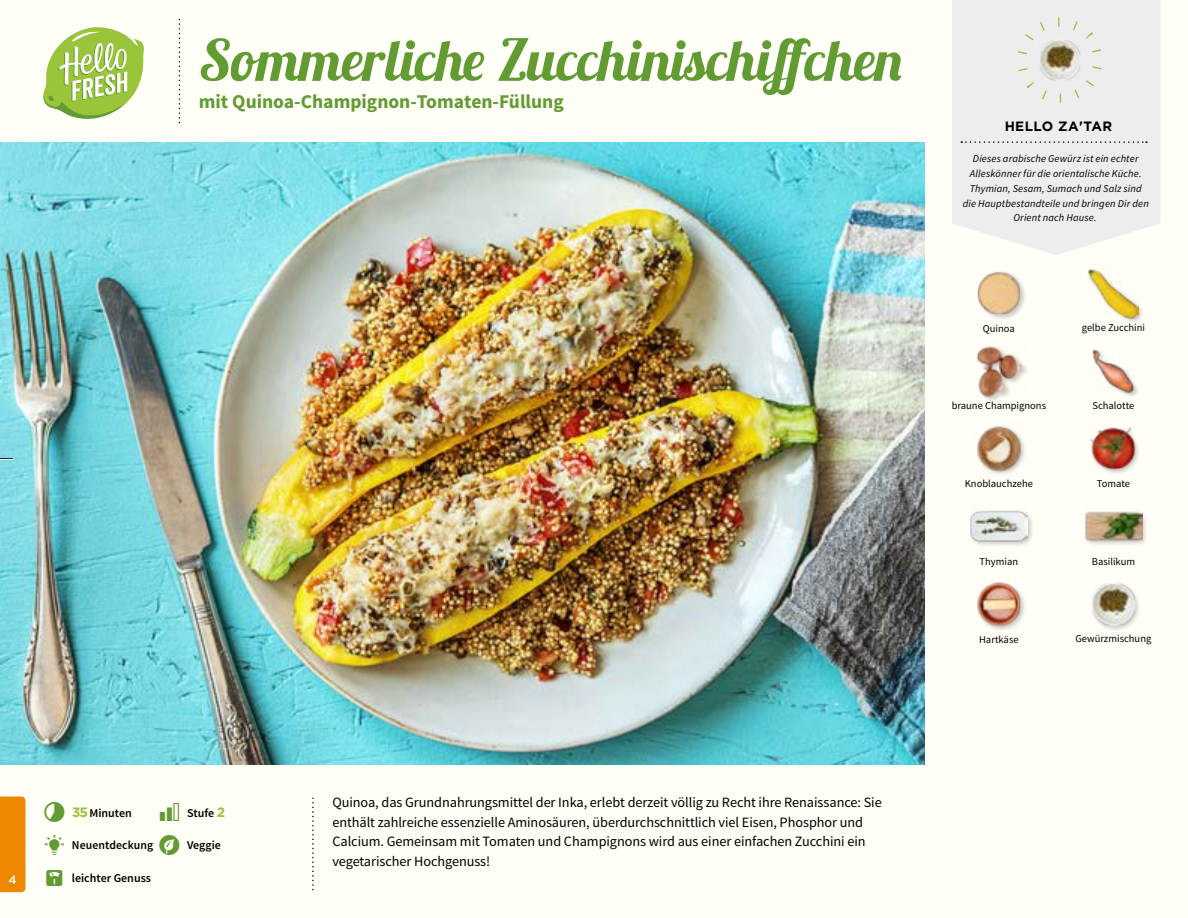
<style>
.page{position:relative;width:1188px;height:918px;background:#fffef7}
.page>*{position:absolute;margin:0;border:0;box-sizing:border-box;transform-origin:0 0}
.t1{font:57px "Lobster 1.3";color:#619b31}
.t2{font:700 19.5px "Source Sans Pro";color:#619b31}
.t3{font:14.25px/19.5px "Source Sans Pro";letter-spacing:-.005em;color:#000}
.t4{font:700 13.5px "Gotham";letter-spacing:.03em;color:#000}
.t5{font:600 12px "Source Sans Pro";color:#000}
.t6{font:500 12px "Gotham";color:#fffef7}
.t7{font:italic 10.5px/14.7px "Source Sans Pro";letter-spacing:.015em;color:#000;text-align:center}
.t8{font:10.5px "Source Sans Pro";color:#000}
.s1{font-family:"Gotham";font-weight:700;font-size:13.5px;color:#9ac43a}
</style>
<div class="page">
<img style="left:1090px;top:427px;width:49px;height:47px">
<img style="left:977px;top:426px;width:48px;height:48px">
<img style="left:1092px;top:349px;width:46px;height:47px">
<div style="left:977px;top:346px;width:52px;height:57px;background:#000;opacity:.2"></div>
<img style="left:976px;top:346px;width:51px;height:53px">
<img style="left:1092px;top:583px;width:47px;height:47px">
<img style="left:977px;top:582px;width:48px;height:48px">
<div style="left:1085px;top:511px;width:63px;height:35px;background:#000;opacity:.2"></div>
<img style="left:1085px;top:511px;width:57px;height:35px">
<div style="left:969px;top:510px;width:65px;height:38px;background:#000;opacity:.2"></div>
<img style="left:970px;top:510px;width:58px;height:38px">
<div style="left:1087px;top:270px;width:58px;height:55px;background:#000;opacity:.2"></div>
<img style="left:1088px;top:269px;width:51px;height:49px">
<img style="left:977px;top:271px;width:48px;height:48px">
<svg style="left:43px;top:27px;width:101px;height:92px"></svg>
<svg style="left:952px;top:0;width:208px;height:255px;background:#eeeeed"></svg>
<svg style="left:961px;top:141px;width:186px;height:2px"></svg>
<img style="left:1032px;top:33px;width:55px;height:55px">
<div style="left:1017px;top:18px;width:85px;height:85px;border:9px dashed #9ac43a;border-radius:50%"></div>
<div style="left:0;top:796px;width:26px;height:96px;background:#e80"></div>
<img style="left:0;top:142px;width:925px;height:623px">
<svg style="left:0;top:458px;width:13px;height:2px"></svg>
<h1 class="t1" style="left:199px;top:24px;width:705px">Sommerliche Zucchinischiffchen</h1>
<h2 class="t2" style="left:199px;top:89px;width:367px">mit Quinoa-Champignon-Tomaten-Füllung</h2>
<p class="t4" style="left:1005px;top:117px;width:109px">HELLO ZA'TAR</p>
<p class="t7" style="left:963px;top:152px;width:188px">Dieses arabische Gewürz ist ein echter Alleskönner für die orientalische Küche.<br>Thymian, Sesam, Sumach und Salz sind die Hauptbestandteile und bringen Dir den Orient nach Hause.</p>
<p class="t8" style="left:983px;top:322px;width:33px">Quinoa</p>
<p class="t8" style="left:1082px;top:321px;width:65px">gelbe Zucchini</p>
<p class="t8" style="left:952px;top:399px;width:96px">braune Champignons</p>
<p class="t8" style="left:1092px;top:399px;width:44px">Schalotte</p>
<p class="t8" style="left:965px;top:477px;width:70px">Knoblauchzehe</p>
<p class="t8" style="left:1097px;top:477px;width:35px">Tomate</p>
<p class="t8" style="left:980px;top:555px;width:40px">Thymian</p>
<p class="t8" style="left:1092px;top:555px;width:45px">Basilikum</p>
<p class="t8" style="left:979px;top:633px;width:41px">Hartkäse</p>
<p class="t8" style="left:1075px;top:632px;width:77px">Gewürzmischung</p>
<p class="t6" style="left:9px;top:872px;width:10px">4</p>
<p class="t5" style="left:187px;top:805px;width:40px">Stufe <span class="s1">2</span></p>
<p class="t3" style="left:332px;top:793px;width:551px">Quinoa, das Grundnahrungsmittel der Inka, erlebt derzeit völlig zu Recht ihre Renaissance: Sie enthält zahlreiche essenzielle Aminosäuren, überdurchschnittlich viel Eisen, Phosphor und Calcium. Gemeinsam mit Tomaten und Champignons wird aus einer einfachen Zucchini ein vegetarischer Hochgenuss!</p>
<p class="t5" style="left:72px;top:805px;width:61px"><span class="s1">35</span> Minuten</p>
<p class="t5" style="left:72px;top:838px;width:83px">Neuentdeckung</p>
<p class="t5" style="left:187px;top:838px;width:35px">Veggie</p>
<p class="t5" style="left:72px;top:870px;width:81px">leichter Genuss</p>
</div>
